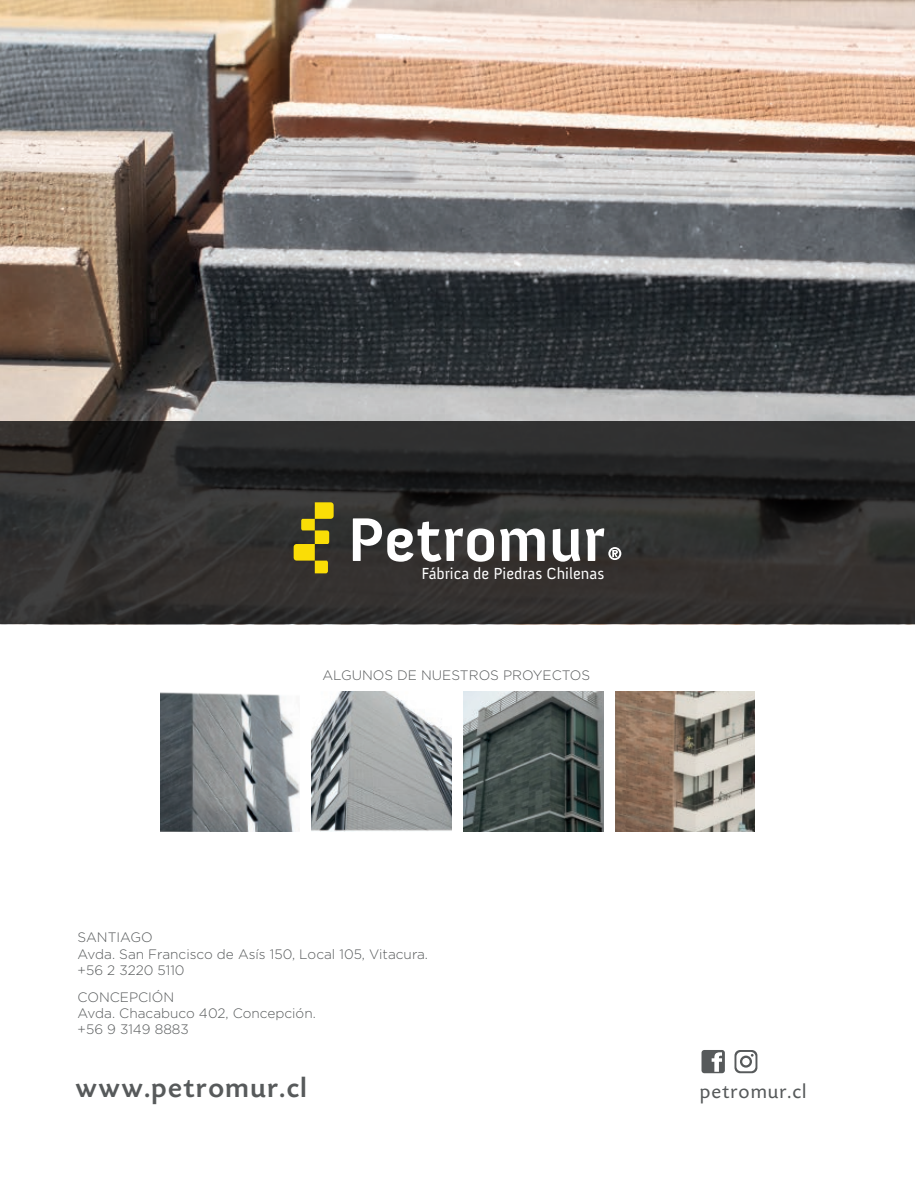
<style>
.page{position:relative;width:915px;height:1191px;background:#fff}
.page>*{position:absolute;margin:0;border:0;box-sizing:border-box;transform-origin:0 0}
.t1{font:500 29.25px "Today SHOP";letter-spacing:.075em;color:#575a5b}
.t2{font:21px "Today SHOP";letter-spacing:.075em;color:#575a5b}
.t3{font:16.35px "Anivers";color:#fff}
.t4{font:300 13.65px/16.4px "Gotham";color:#575a5b}
</style>
<div class="page">
<img style="left:0;top:0;width:914px;height:422px">
<svg style="left:0;top:422px;width:914px;height:202px;background:#2d2c2b"></svg>
<svg style="left:353px;top:518px;width:141px;height:44px"></svg>
<svg style="left:500px;top:528px;width:44px;height:33px"></svg>
<svg style="left:552px;top:528px;width:69px;height:34px"></svg>
<svg style="left:293px;top:502px;width:40px;height:71px;background:#83771f"></svg>
<svg style="left:701px;top:1050px;width:23px;height:23px"></svg>
<svg style="left:734px;top:1050px;width:23px;height:23px"></svg>
<img style="left:160px;top:692px;width:140px;height:139px">
<img style="left:312px;top:691px;width:139px;height:140px">
<img style="left:463px;top:691px;width:140px;height:140px">
<img style="left:615px;top:691px;width:139px;height:140px">
<p class="t3" style="left:421px;top:565px;width:184px">Fábrica de Piedras Chilenas</p>
<p class="t4" style="left:322px;top:666px;width:269px">ALGUNOS DE NUESTROS PROYECTOS</p>
<p class="t4" style="left:78px;top:928px;width:352px">SANTIAGO<br>Avda. San Francisco de Asís 150, Local 105, Vitacura. +56 2 3220 5110</p>
<p class="t4" style="left:78px;top:988px;width:239px">CONCEPCIÓN<br>Avda. Chacabuco 402, Concepción. +56 9 3149 8883</p>
<h1 class="t1" style="left:76px;top:1072px;width:232px">www.petromur.cl</h1>
<h2 class="t2" style="left:700px;top:1080px;width:107px">petromur.cl</h2>
</div>
